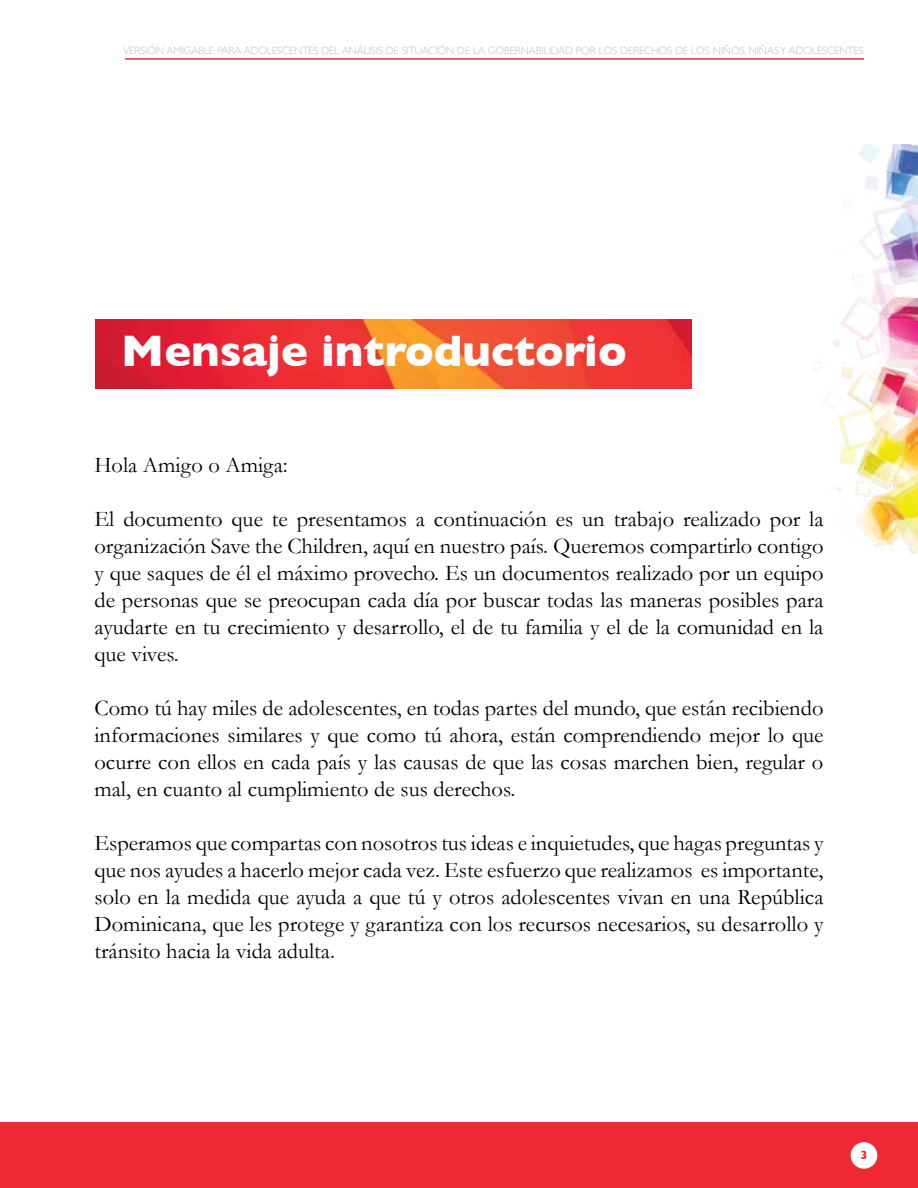
<style>
.page{position:relative;width:918px;height:1188px;background:#fff}
.page>*{position:absolute;margin:0;border:0;box-sizing:border-box;transform-origin:0 0}
.t1{font:700 45px "Gill Sans";color:#fff}
.t2{font:22.5px/27px "Garamond";color:#000;text-align:justify}
.t3{font:700 12px "Gill Sans";color:#ee2934}
.t4{font:300 10.5px "Gill Sans";color:#bcbec0}
</style>
<div class="page">
<div style="left:0;top:1123px;width:918px;height:65px;background:#ee2934"></div>
<div style="left:851px;top:1142px;width:26px;height:27px;background:#fff;border-radius:50%"></div>
<hr style="left:125px;top:58px;width:739px;height:2px;background:#ee2934">
<img style="left:812px;top:145px;width:106px;height:408px">
<img style="left:95px;top:319px;width:596px;height:69px">
<p class="t4" style="left:123px;top:42px;width:742px">VERSIÓN AMIGABLE PARA ADOLESCENTES DEL ANÁLISIS DE SITUACIÓN DE LA GOBERNABILIDAD POR LOS DERECHOS DE LOS NIÑOS, NIÑAS Y ADOLESCENTES</p>
<h1 class="t1" style="left:121px;top:324px;width:507px">Mensaje introductorio</h1>
<p class="t2" style="left:94px;top:451px;width:195px">Hola Amigo o Amiga:</p>
<p class="t2" style="left:94px;top:505px;width:731px">El documento que te presentamos a continuación es un trabajo realizado por la organización Save the Children, aquí en nuestro país. Queremos compartirlo contigo y que saques de él el máximo provecho. Es un documentos realizado por un equipo de personas que se preocupan cada día por buscar todas las maneras posibles para ayudarte en tu crecimiento y desarrollo, el de tu familia y el de la comunidad en la que vives.</p>
<p class="t2" style="left:94px;top:694px;width:731px">Como tú hay miles de adolescentes, en todas partes del mundo, que están recibiendo informaciones similares y que como tú ahora, están comprendiendo mejor lo que ocurre con ellos en cada país y las causas de que las cosas marchen bien, regular o mal, en cuanto al cumplimiento de sus derechos.</p>
<p class="t2" style="left:94px;top:829px;width:731px">Esperamos que compartas con nosotros tus ideas e inquietudes, que hagas preguntas y que nos ayudes a hacerlo mejor cada vez. Este esfuerzo que realizamos es importante, solo en la medida que ayuda a que tú y otros adolescentes vivan en una República Dominicana, que les protege y garantiza con los recursos necesarios, su desarrollo y tránsito hacia la vida adulta.</p>
<p class="t3" style="left:860px;top:1148px;width:9px">3</p>
</div>
